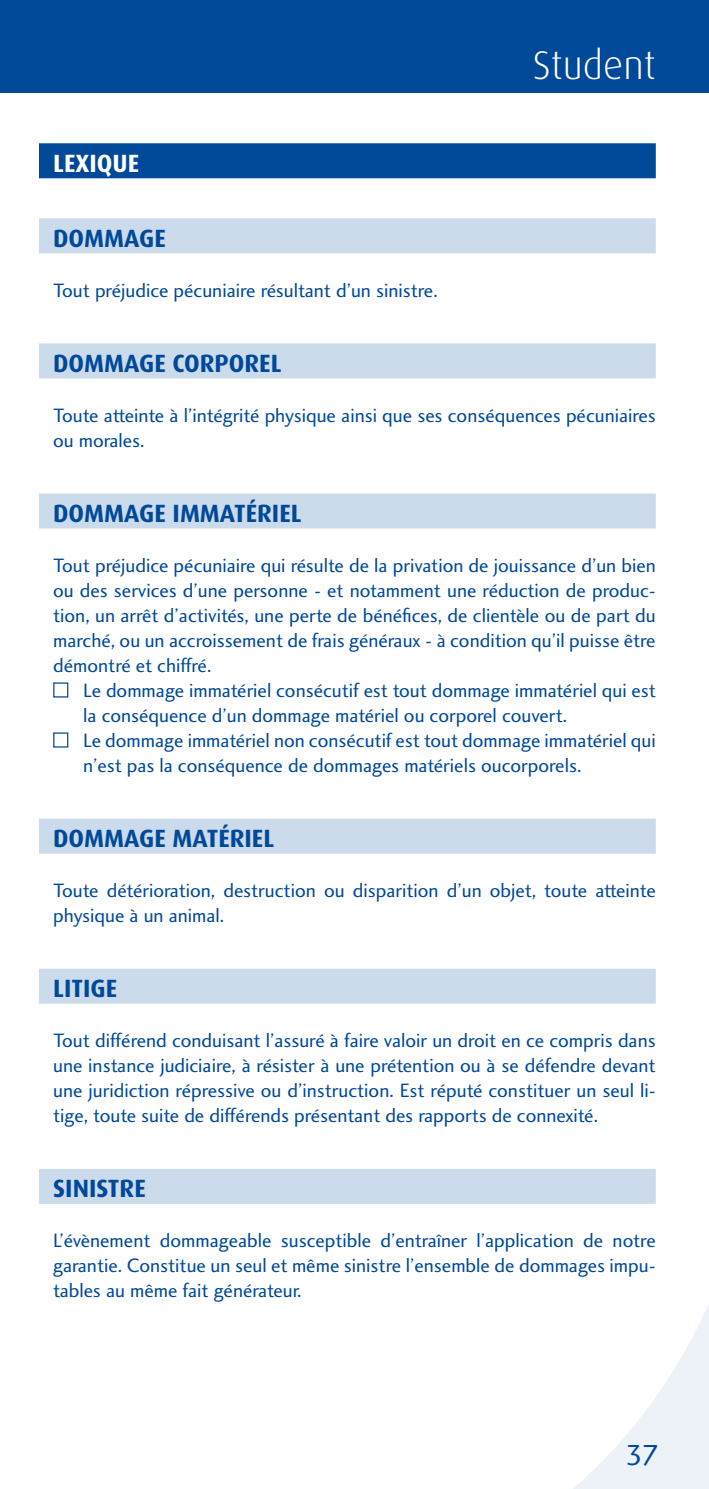
<style>
.page{position:relative;width:709px;height:1489px;background:#fff}
.page>*{position:absolute;margin:0;border:0;box-sizing:border-box;transform-origin:0 0}
.t1{font:300 40px "Dax";color:#fff}
.t2{font:30px "Charlotte Sans Book Plain";color:#004999}
.subtitel{font:700 25px "Dax";color:#004999}
.titel{font:700 25px "Dax";color:#fff}
.body{font:20px/25px "Charlotte Sans Book Plain";color:#004999}
</style>
<div class="page">
<svg style="left:574px;top:1304px;width:135px;height:184px"></svg>
<div style="left:0;top:0;width:709px;height:92px;background:#004999"></div>
<div style="left:39px;top:143px;width:617px;height:35px;background:#004999"></div>
<div style="left:39px;top:218px;width:617px;height:35px;background:#ccdbeb"></div>
<div style="left:39px;top:343px;width:617px;height:35px;background:#ccdbeb"></div>
<div style="left:39px;top:493px;width:617px;height:35px;background:#ccdbeb"></div>
<div style="left:39px;top:818px;width:617px;height:35px;background:#ccdbeb"></div>
<div style="left:39px;top:968px;width:617px;height:35px;background:#ccdbeb"></div>
<div style="left:39px;top:1168px;width:617px;height:35px;background:#ccdbeb"></div>
<div style="left:53px;top:682px;width:15px;height:15px;border:1px solid #004999"></div>
<div style="left:53px;top:732px;width:15px;height:15px;border:1px solid #004999"></div>
<p class="titel" style="left:53px;top:149px;width:88px">LEXIQUE</p>
<p class="subtitel" style="left:53px;top:224px;width:114px">DOMMAGE</p>
<p class="body" style="left:53px;top:277px;width:386px">Tout préjudice pécuniaire résultant d’un sinistre.</p>
<h1 class="t1" style="left:533px;top:43px;width:124px">Student</h1>
<p class="subtitel" style="left:53px;top:349px;width:230px">DOMMAGE CORPOREL</p>
<p class="body" style="left:53px;top:402px;width:604px">Toute atteinte à l’intégrité physique ainsi que ses conséquences pécuniaires ou morales.</p>
<p class="subtitel" style="left:53px;top:499px;width:250px">DOMMAGE IMMATÉRIEL</p>
<p class="body" style="left:53px;top:552px;width:604px;text-align:justify">Tout préjudice pécuniaire qui résulte de la privation de jouissance d’un bien ou des services d’une personne - et notamment une réduction de produc&shy;tion, un arrêt d’activités, une perte de bénéfices, de clientèle ou de part du marché, ou un accroissement de frais généraux - à condition qu’il puisse être démontré et chiffré.</p>
<p class="body" style="left:83px;top:677px;width:574px">Le dommage immatériel consécutif est tout dommage immatériel qui est la conséquence d’un dommage matériel ou corporel couvert.</p>
<p class="body" style="left:83px;top:727px;width:574px">Le dommage immatériel non consécutif est tout dommage immatériel qui n’est pas la conséquence de dommages matériels oucorporels.</p>
<p class="subtitel" style="left:53px;top:824px;width:223px">DOMMAGE MATÉRIEL</p>
<p class="body" style="left:53px;top:877px;width:604px">Toute détérioration, destruction ou disparition d’un objet, toute atteinte physique à un animal.</p>
<p class="subtitel" style="left:53px;top:974px;width:65px">LITIGE</p>
<p class="body" style="left:53px;top:1027px;width:604px;text-align:justify">Tout différend conduisant l’assuré à faire valoir un droit en ce compris dans une instance judiciaire, à résister à une prétention ou à se défendre devant une juridiction répressive ou d’instruction. Est réputé constituer un seul li&shy;tige, toute suite de différends présentant des rapports de connexité.</p>
<p class="subtitel" style="left:53px;top:1174px;width:94px">SINISTRE</p>
<p class="body" style="left:53px;top:1227px;width:604px;text-align:justify">L’évènement dommageable susceptible d’entraîner l’application de notre garantie. Constitue un seul et même sinistre l’ensemble de dommages impu&shy;tables au même fait générateur.</p>
<h2 class="t2" style="left:625px;top:1436px;width:36px">37</h2>
</div>
